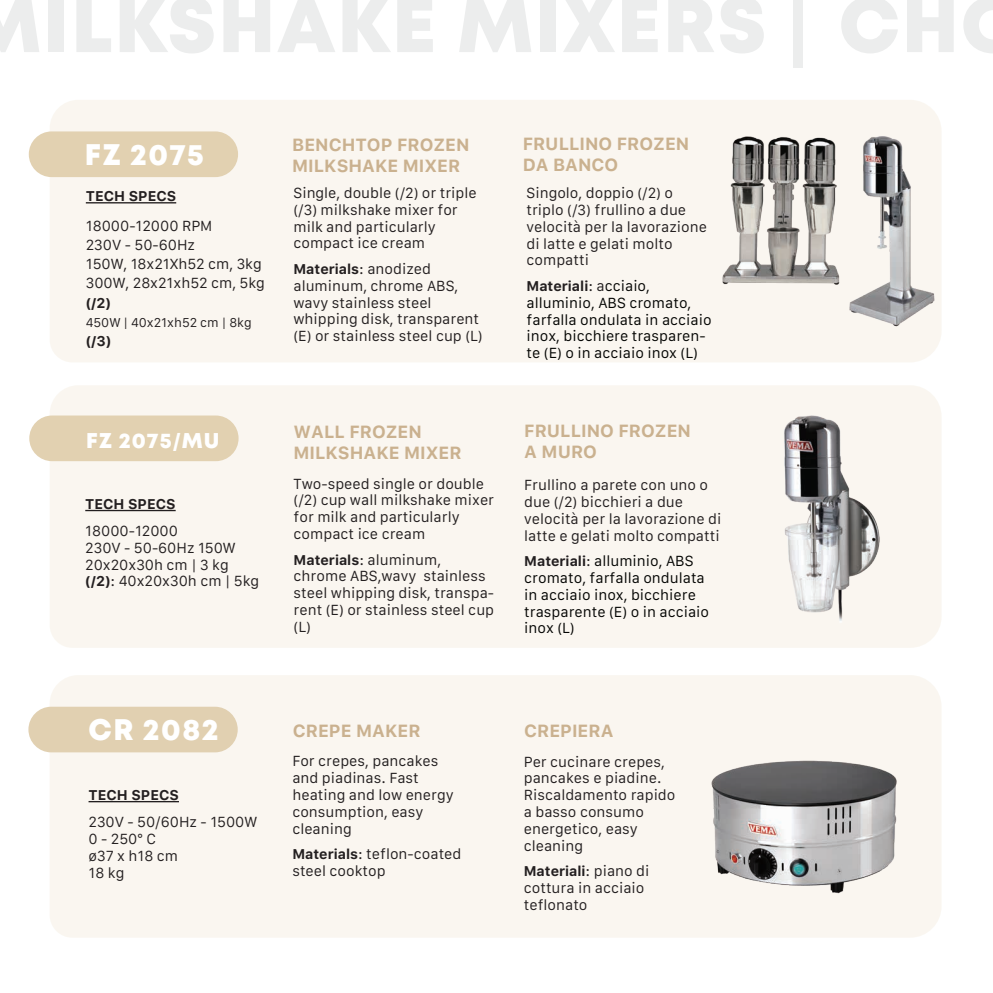
<style>
.page{position:relative;width:993px;height:993px;background:#fff}
.page>*{position:absolute;margin:0;border:0;box-sizing:border-box;transform-origin:0 0}
.t1{font:800 29.75px "Mont";letter-spacing:.05em;color:#fff}
.t2{font:800 21.35px "Mont";letter-spacing:.05em;color:#fff}
.t3{font:700 17.5px/21px "Galvji";color:#cab18f}
.t4{font:14px/16.8px "Galvji";color:#231f20}
.t5{font:14px/16.8px "Galvji";color:#040503}
.t6{font:700 14px "Galvji";color:#231f20}
.t7{font:12.25px "Galvji";color:#231f20}
.s1{font-family:"Galvji";font-weight:700}
.s2{font-weight:700}
.s3{font-weight:700;color:#231f20}
.s4{color:#231f20}
</style>
<div class="page">
<div style="left:50px;top:675px;width:891px;height:262px;background:#faf6f0"></div>
<div style="left:28px;top:706px;width:210px;height:46px;background:#e1d0b1;border-radius:23px"></div>
<hr style="left:88px;top:800px;width:91px;height:2px;background:#231f20">
<div style="left:50px;top:385px;width:670px;height:262px;background:#faf6f0"></div>
<div style="left:29px;top:415px;width:209px;height:46px;background:#e2d1b1;border-radius:23px"></div>
<div style="left:50px;top:100px;width:887px;height:262px;background:#faf6f0"></div>
<div style="left:29px;top:131px;width:209px;height:46px;background:#e2d1b1;border-radius:23px"></div>
<hr style="left:86px;top:202px;width:90px;height:1px;background:#231f20">
<hr style="left:85px;top:509px;width:91px;height:2px;background:#231f20">
<img style="left:814px;top:116px;width:127px;height:230px">
<img style="left:720px;top:349px;width:221px;height:339px">
<img style="left:680px;top:647px;width:239px;height:291px">
<img style="left:680px;top:108px;width:200px;height:200px">
<h1 class="t1" style="left:85px;top:135px;width:121px">FZ 2075</h1>
<p class="t6" style="left:86px;top:187px;width:92px">TECH SPECS</p>
<p class="t4" style="left:86px;top:216px;width:180px;line-height:19.2px">18000-12000 RPM<br>230V - 50-60Hz<br>150W, 18x21Xh52 cm, 3kg<br>300W, 28x21xh52 cm, 5kg</p>
<p class="t6" style="left:86px;top:294px;width:27px">(/2)</p>
<p class="t7" style="left:86px;top:315px;width:167px">450W | 40x21xh52 cm | 8kg</p>
<p class="t6" style="left:86px;top:333px;width:27px">(/3)</p>
<h2 class="t2" style="left:86px;top:426px;width:135px">FZ 2075<span class="s1">/</span>MU</h2>
<p class="t6" style="left:85px;top:495px;width:92px">TECH SPECS</p>
<p class="t4" style="left:85px;top:522px;width:175px">18000-12000<br>230V - 50-60Hz 150W<br>20x20x30h cm | 3 kg <span class="s2">(/2)</span>: 40x20x30h cm | 5kg</p>
<p class="t3" style="left:292px;top:135px;width:179px">BENCHTOP FROZEN<br>MILKSHAKE MIXER</p>
<p class="t3" style="left:522px;top:133px;width:168px">FRULLINO FROZEN<br>DA BANCO</p>
<p class="t4" style="left:293px;top:185px;width:185px">Single, double (/2) or triple (/3) milkshake mixer for milk and particularly compact ice cream</p>
<p class="t4" style="left:293px;top:261px;width:191px"><span class="s2">Materials</span>: anodized aluminum, chrome ABS, wavy stainless steel whipping disk, transparent (E) or stainless steel cup (L)</p>
<p class="t3" style="left:293px;top:421px;width:169px">WALL FROZEN<br>MILKSHAKE MIXER</p>
<p class="t4" style="left:293px;top:475px;width:202px">Two-speed single or double (/2) cup wall milkshake mixer for milk and particularly compact ice cream</p>
<p class="t4" style="left:293px;top:551px;width:202px"><span class="s2">Materials</span>: aluminum, chrome ABS,wavy stainless steel whipping disk, transpa&shy;rent (E) or stainless steel cup (L)</p>
<p class="t4" style="left:526px;top:185px;width:182px">Singolo, doppio (/2) o triplo (/3) frullino a due velocità per la lavorazione di latte e gelati molto compatti</p>
<p class="t5" style="left:526px;top:278px;width:186px"><span class="s3">Materiali</span><span class="s4">: a</span>cciaio, alluminio, ABS cromato, farfalla ondulata in acciaio inox, bicchiere trasparen&shy;te (E) o in acciaio inox (L)</p>
<p class="t3" style="left:524px;top:420px;width:168px">FRULLINO FROZEN<br>A MURO</p>
<p class="t4" style="left:524px;top:477px;width:199px">Frullino a parete con uno o due (/2) bicchieri a due velocità per la lavorazione di latte e gelati molto compatti</p>
<p class="t5" style="left:524px;top:553px;width:186px"><span class="s3">Materiali</span><span class="s4">:</span> alluminio, ABS cromato, farfalla ondulata in acciaio inox, bicchiere trasparente (E) o in acciaio inox (L)</p>
<h1 class="t1" style="left:88px;top:710px;width:131px">CR 2082</h1>
<p class="t6" style="left:88px;top:786px;width:92px">TECH SPECS</p>
<p class="t4" style="left:88px;top:813px;width:170px">230V - 50/60Hz - 1500W<br>0 - 250° C<br>ø37 x h18 cm<br>18 kg</p>
<p class="t3" style="left:293px;top:720px;width:129px">CREPE MAKER</p>
<p class="t3" style="left:524px;top:720px;width:91px">CREPIERA</p>
<p class="t4" style="left:292px;top:753px;width:163px">For crepes, pancakes and piadinas. Fast heating and low energy consumption, easy cleaning</p>
<p class="t4" style="left:292px;top:845px;width:170px"><span class="s2">Materials</span>: teflon-coated steel cooktop</p>
<p class="t4" style="left:523px;top:753px;width:153px">Per cucinare crepes, pancakes e piadine.<br>Riscaldamento rapido a basso consumo energetico, easy cleaning</p>
<p class="t4" style="left:523px;top:862px;width:127px"><span class="s2">Materiali</span>: piano di cottura in acciaio teflonato</p>
</div>
